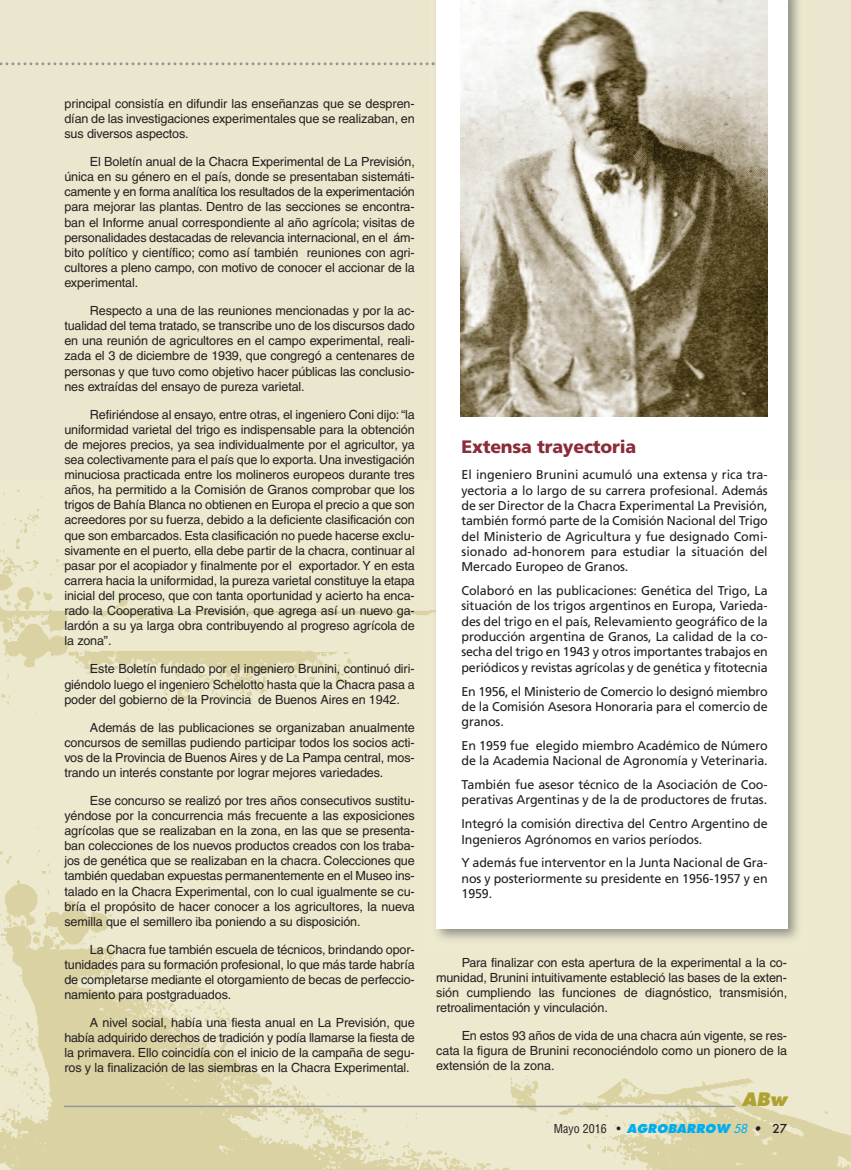
<style>
.page{position:relative;width:851px;height:1170px;background:#fff}
.page>*{position:absolute;margin:0;border:0;box-sizing:border-box;transform-origin:0 0}
.t1{font:900 18px "Frutiger";letter-spacing:-.01em;color:#8b2d39}
.t2{font:italic 800 18px "Futura";color:#afa233}
.t3{font:12.75px/15.3px "Frutiger";letter-spacing:-.01em;color:#231f20;text-align:justify}
.t4{font:12.6px/15.1px "Helvetica";letter-spacing:-.01em;color:#231f20;text-align:justify}
.t5{font:italic 800 12px "Futura";letter-spacing:.005em;color:#00aeef}
.s1{font-family:"Helvetica";font-weight:400;font-style:normal;font-stretch:condensed;color:#231f20}
.s2{font-weight:500;font-style:normal;color:#231f20}
.s3{font-weight:400}
.s4{color:#231f20}
</style>
<div class="page">
<div style="left:0;top:0;width:850px;height:1169px;background:#ebe7ce"></div>
<img style="left:0;top:489px;width:850px;height:680px">
<svg style="left:0;top:62px;width:429px;height:3px"></svg>
<img style="left:429px;top:0;width:377px;height:948px">
<img style="left:431px;top:62px;width:357px;height:3px">
<div style="left:436px;top:0;width:351px;height:928px;background:#fff"></div>
<hr style="left:64px;top:1105px;width:671px;height:2px;background:#939598">
<img style="left:460px;top:0;width:306px;height:416px">
<p class="t4" style="left:64px;top:97px;width:352px">principal consistía en difundir las enseñanzas que se despren&shy;dían de las investigaciones experimentales que se realizaban, en sus diversos aspectos.</p>
<p class="t4" style="left:64px;top:155px;width:352px;text-indent:26px">El Boletín anual de la Chacra Experimental de La Previsión, única en su género en el país, donde se presentaban sistemáti&shy;camente y en forma analítica los resultados de la experimentación para mejorar las plantas. Dentro de las secciones se encontra&shy;ban el Informe anual correspondiente al año agrícola; visitas de personalidades destacadas de relevancia internacional, en el ám&shy;bito político y científico; como así también reuniones con agri&shy;cultores a pleno campo, con motivo de conocer el accionar de la experimental.</p>
<p class="t4" style="left:64px;top:304px;width:352px;text-indent:26px">Respecto a una de las reuniones mencionadas y por la ac&shy;tualidad del tema tratado, se transcribe uno de los discursos dado en una reunión de agricultores en el campo experimental, reali&shy;zada el 3 de diciembre de 1939, que congregó a centenares de personas y que tuvo como objetivo hacer públicas las conclusio&shy;nes extraídas del ensayo de pureza varietal.</p>
<p class="t4" style="left:64px;top:408px;width:352px;text-indent:26px">Refiriéndose al ensayo, entre otras, el ingeniero Coni dijo:“la uniformidad varietal del trigo es indispensable para la obtención de mejores precios, ya sea individualmente por el agricultor, ya sea colectivamente para el país que lo exporta. Una investigación minuciosa practicada entre los molineros europeos durante tres años, ha permitido a la Comisión de Granos comprobar que los trigos de Bahía Blanca no obtienen en Europa el precio a que son acreedores por su fuerza, debido a la deficiente clasificación con que son embarcados. Esta clasificación no puede hacerse exclu&shy;sivamente en el puerto, ella debe partir de la chacra, continuar al pasar por el acopiador y finalmente por el exportador.Y en esta carrera hacia la uniformidad, la pureza varietal constituye la etapa inicial del proceso, que con tanta oportunidad y acierto ha enca&shy;rado la Cooperativa La Previsión, que agrega así un nuevo ga&shy;lardón a su ya larga obra contribuyendo al progreso agrícola de la zona”.</p>
<p class="t4" style="left:64px;top:662px;width:352px;text-indent:26px">Este Boletín fundado por el ingeniero Brunini, continuó diri&shy;giéndolo luego el ingeniero Schelotto hasta que la Chacra pasa a poder del gobierno de la Provincia de Buenos Aires en 1942.</p>
<p class="t4" style="left:64px;top:720px;width:352px;text-indent:26px">Además de las publicaciones se organizaban anualmente concursos de semillas pudiendo participar todos los socios acti&shy;vos de la Provincia de Buenos Aires y de La Pampa central, mos&shy;trando un interés constante por lograr mejores variedades.</p>
<p class="t4" style="left:64px;top:794px;width:352px;text-indent:26px">Ese concurso se realizó por tres años consecutivos sustitu&shy;yéndose por la concurrencia más frecuente a las exposiciones agrícolas que se realizaban en la zona, en las que se presenta&shy;ban colecciones de los nuevos productos creados con los traba&shy;jos de genética que se realizaban en la chacra. Colecciones que también quedaban expuestas permanentemente en el Museo ins&shy;talado en la Chacra Experimental, con lo cual igualmente se cu&shy;bría el propósito de hacer conocer a los agricultores, la nueva semilla que el semillero iba poniendo a su disposición.</p>
<p class="t4" style="left:64px;top:942px;width:352px;text-indent:26px">La Chacra fue también escuela de técnicos, brindando opor&shy;tunidades para su formación profesional, lo que más tarde habría de completarse mediante el otorgamiento de becas de perfeccio&shy;namiento para postgraduados.</p>
<p class="t4" style="left:64px;top:1016px;width:352px;text-indent:26px">A nivel social, había una fiesta anual en La Previsión, que había adquirido derechos de tradición y podía llamarse la fiesta de la primavera. Ello coincidía con el inicio de la campaña de segu&shy;ros y la finalización de las siembras en la Chacra Experimental.</p>
<h1 class="t1" style="left:461px;top:440px;width:176px">Extensa trayectoria</h1>
<p class="t3" style="left:461px;top:468px;width:308px">El ingeniero Brunini acumuló una extensa y rica tra&shy;yectoria a lo largo de su carrera profesional. Además de ser Director de la Chacra Experimental La Previsión, también formó parte de la Comisión Nacional del Trigo del Ministerio de Agricultura y fue designado Comi&shy;sionado ad-honorem para estudiar la situación del Mercado Europeo de Granos.</p>
<p class="t3" style="left:461px;top:584px;width:308px">Colaboró en las publicaciones: Genética del Trigo, La situación de los trigos argentinos en Europa, Varieda&shy;des del trigo en el país, Relevamiento geográfico de la producción argentina de Granos, La calidad de la co&shy;secha del trigo en 1943 y otros importantes trabajos en periódicos y revistas agrícolas y de genética y fitotecnia</p>
<p class="t3" style="left:461px;top:684px;width:308px">En 1956, el Ministerio de Comercio lo designó miembro de la Comisión Asesora Honoraria para el comercio de granos.</p>
<p class="t3" style="left:461px;top:738px;width:308px">En 1959 fue elegido miembro Académico de Número de la Academia Nacional de Agronomía y Veterinaria.</p>
<p class="t3" style="left:461px;top:778px;width:307px">También fue asesor técnico de la Asociación de Coo&shy;perativas Argentinas y de la de productores de frutas.</p>
<p class="t3" style="left:461px;top:817px;width:308px">Integró la comisión directiva del Centro Argentino de<br>Ingenieros Agrónomos en varios períodos.</p>
<p class="t3" style="left:461px;top:856px;width:308px">Y además fue interventor en la Junta Nacional de Gra&shy;nos y posteriormente su presidente en 1956-1957 y en 1959.</p>
<p class="t4" style="left:436px;top:956px;width:352px;text-indent:26px">Para finalizar con esta apertura de la experimental a la co&shy;munidad, Brunini intuitivamente estableció las bases de la exten&shy;sión cumpliendo las funciones de diagnóstico, transmisión, retroalimentación y vinculación.</p>
<p class="t4" style="left:436px;top:1029px;width:352px;text-indent:26px">En estos 93 años de vida de una chacra aún vigente, se res&shy;cata la figura de Brunini reconociéndolo como un pionero de la extensión de la zona.</p>
<h1 class="t2" style="left:741px;top:1091px;width:47px">ABw</h1>
<p class="t5" style="left:553px;top:1122px;width:235px"><span class="s1">Mayo 2016</span> <span class="s2">•</span> AGROBARROW <span class="s3">58</span> <span class="s4">•</span> <span class="s2">27</span></p>
</div>
